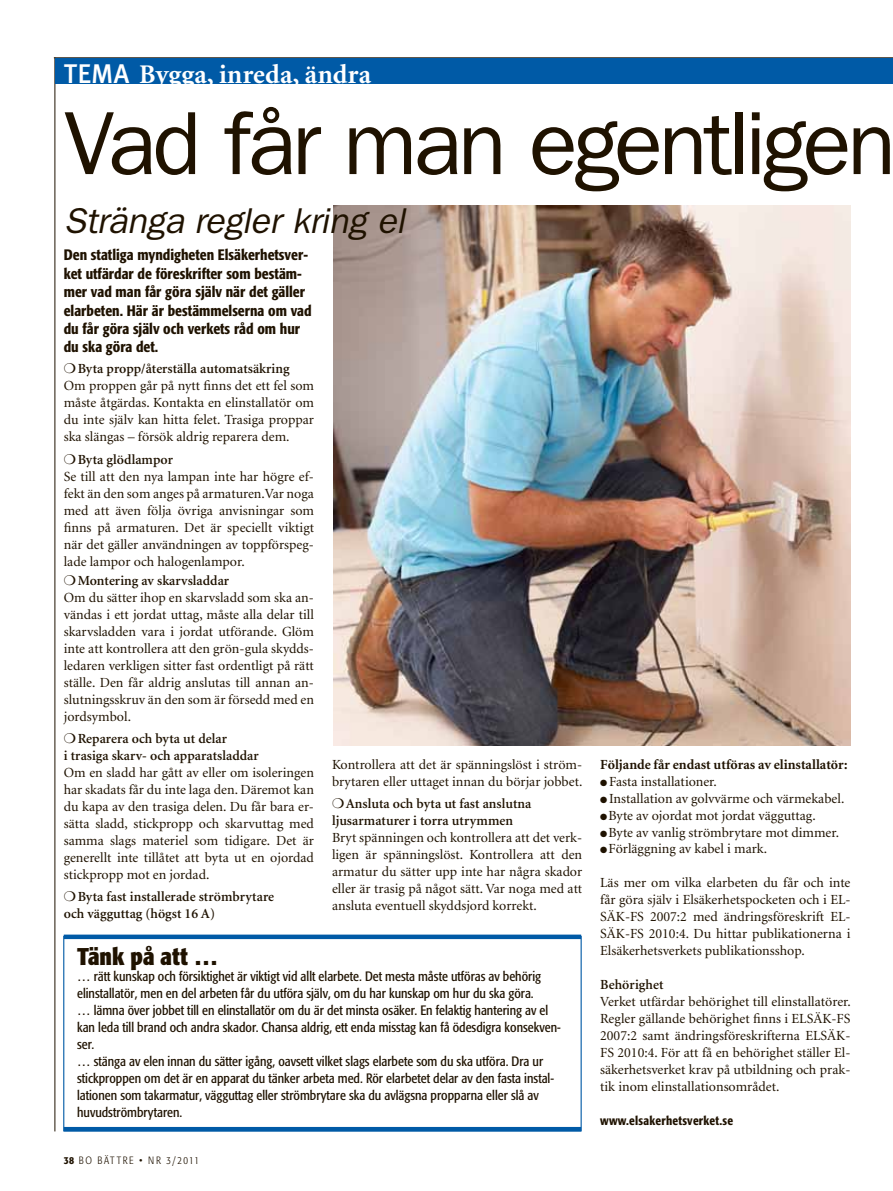
<style>
.page{position:relative;width:893px;height:1191px;background:#fff}
.page>*{position:absolute;margin:0;border:0;box-sizing:border-box;transform-origin:0 0}
.t1{font:90px "Franklin Gothic";letter-spacing:-.045em;color:#1f1200}
.t2{font:italic 36px "Franklin Gothic";letter-spacing:-.005em;color:#1f1200}
.t3{font:27px "Minion Bold Os F";letter-spacing:.005em;color:#fff}
.t4{font:700 condensed 24px "Formata";color:#1f1200}
.t5{font:500 condensed 15px/18.5px "Formata";color:#1f1200}
.t6{font:13.95px/17px "Minion";color:#1f1200}
.t7{font:600 13.95px/17px "Minion";color:#1f1200}
.t8{font:700 13.95px "Minion";color:#1f1200}
.t9{font:condensed 13.5px/17px "Formata";color:#1f1200}
.t10{font:500 condensed 12.45px "Formata";letter-spacing:.02em;color:#1f1200}
.t11{font:300 condensed 10.5px "Formata";letter-spacing:.16em;color:#1f1200}
.s1{font-family:"Meta Plus";font-weight:500}
.s2{font-weight:600}
.s3{font-weight:500}
</style>
<div class="page">
<hr style="left:54px;top:57px;width:839px;height:1px;background:#1f1200">
<hr style="left:55px;top:57px;width:1px;height:1074px;background:#1f1200">
<div style="left:55px;top:58px;width:838px;height:26px;background:#005aa6"></div>
<div style="left:64px;top:934px;width:517px;height:5px;background:#005aa6"></div>
<hr style="left:64px;top:1127px;width:517px;height:4px;background:#005aa6">
<img style="left:333px;top:206px;width:517px;height:539px">
<h3 class="t3" style="left:64px;top:61px;width:309px"><span class="s1">TEMA</span> Bygga, inreda, ändra</h3>
<h1 class="t1" style="left:64px;top:92px;width:834px">Vad får man egentligen</h1>
<h2 class="t2" style="left:64px;top:200px;width:343px">Stränga regler kring el</h2>
<p class="t5" style="left:64px;top:246px;width:249px">Den statliga myndigheten Elsäkerhetsver&shy;ket utfärdar de föreskrifter som bestäm&shy;mer vad man får göra själv när det gäller elarbeten. Här är bestämmelserna om vad du får göra själv och verkets råd om hur du ska göra det.</p>
<p class="t6" style="left:64px;top:361px;width:252px">❍<span class="s2">Byta propp/återställa automatsäkring </span>Om proppen går på nytt finns det ett fel som måste åtgärdas. Kontakta en elinstallatör om du inte själv kan hitta felet. Trasiga proppar ska slängas – försök aldrig reparera dem.</p>
<p class="t6" style="left:64px;top:451px;width:252px">❍<span class="s2">Byta glödlampor<br></span>Se till att den nya lampan inte har högre ef&shy;fekt än den som anges på armaturen.Var noga med att även följa övriga anvisningar som finns på armaturen. Det är speciellt viktigt när det gäller användningen av toppförspeg&shy;lade lampor och halogenlampor.</p>
<p class="t6" style="left:64px;top:572px;width:252px">❍<span class="s2">Montering av skarvsladdar<br></span>Om du sätter ihop en skarvsladd som ska an&shy;vändas i ett jordat uttag, måste alla delar till skarvsladden vara i jordat utförande. Glöm inte att kontrollera att den grön-gula skydds&shy;ledaren verkligen sitter fast ordentligt på rätt ställe. Den får aldrig anslutas till annan an&shy;slutningsskruv än den som är försedd med en jordsymbol.</p>
<p class="t7" style="left:64px;top:730px;width:197px">❍Reparera och byta ut delar<br>i trasiga skarv- och apparatsladdar</p>
<p class="t6" style="left:64px;top:764px;width:252px;text-align:justify">Om en sladd har gått av eller om isoleringen har skadats får du inte laga den. Däremot kan du kapa av den trasiga delen. Du får bara er&shy;sätta sladd, stickpropp och skarvuttag med samma slags materiel som tidigare. Det är generellt inte tillåtet att byta ut en ojordad stickpropp mot en jordad.</p>
<p class="t7" style="left:64px;top:889px;width:212px">❍Byta fast installerade strömbrytare och vägguttag (högst 16 A)</p>
<p class="t6" style="left:332px;top:756px;width:252px">Kontrollera att det är spänningslöst i ström&shy;brytaren eller uttaget innan du börjar jobbet.</p>
<p class="t7" style="left:332px;top:795px;width:201px">❍Ansluta och byta ut fast anslutna ljusarmaturer i torra utrymmen</p>
<p class="t6" style="left:332px;top:829px;width:252px;text-align:justify">Bryt spänningen och kontrollera att det verk&shy;ligen är spänningslöst. Kontrollera att den armatur du sätter upp inte har några skador eller är trasig på något sätt. Var noga med att ansluta eventuell skyddsjord korrekt.</p>
<h3 class="t4" style="left:77px;top:941px;width:143px">Tänk på att …</h3>
<p class="t9" style="left:77px;top:968px;width:485px">… rätt kunskap och försiktighet är viktigt vid allt elarbete. Det mesta måste utföras av behörig elinstallatör, men en del arbeten får du utföra själv, om du har kunskap om hur du ska göra.<br>… lämna över jobbet till en elinstallatör om du är det minsta osäker. En felaktig hantering av el kan leda till brand och andra skador. Chansa aldrig, ett enda misstag kan få ödesdigra konsekven&shy;ser.<br>… stänga av elen innan du sätter igång, oavsett vilket slags elarbete som du ska utföra. Dra ur stickproppen om det är en apparat du tänker arbeta med. Rör elarbetet delar av den fasta instal&shy;lationen som takarmatur, vägguttag eller strömbrytare ska du avlägsna propparna eller slå av huvudströmbrytaren.</p>
<p class="t11" style="left:64px;top:1154px;width:137px"><span class="s3">38</span> BO BÄTTRE • NR 3/2011</p>
<p class="t8" style="left:600px;top:757px;width:249px">Följande får endast utföras av elinstallatör:</p>
<p class="t6" style="left:600px;top:773px;width:118px">● Fasta installationer.</p>
<p class="t6" style="left:600px;top:790px;width:246px">● Installation av golvvärme och värmekabel.</p>
<p class="t6" style="left:600px;top:807px;width:217px">●Byte av ojordat mot jordat vägguttag.</p>
<p class="t6" style="left:600px;top:824px;width:240px">●Byte av vanlig strömbrytare mot dimmer.</p>
<p class="t6" style="left:600px;top:841px;width:168px">●Förläggning av kabel i mark.</p>
<p class="t6" style="left:600px;top:875px;width:252px;text-align:justify">Läs mer om vilka elarbeten du får och inte får göra själv i Elsäkerhetspocketen och i EL-SÄK-FS 2007:2 med ändringsföreskrift EL-SÄK-FS 2010:4. Du hittar publikationerna i Elsäkerhetsverkets publikationsshop.</p>
<p class="t7" style="left:600px;top:976px;width:65px">Behörighet</p>
<p class="t6" style="left:600px;top:993px;width:252px;text-align:justify">Verket utfärdar behörighet till elinstallatörer.<br>Regler gällande behörighet finns i ELSÄK-FS 2007:2 samt ändringsföreskrifterna ELSÄK-FS 2010:4. För att få en behörighet ställer El&shy;säkerhetsverket krav på utbildning och prak&shy;tik inom elinstallationsområdet.</p>
<p class="t10" style="left:600px;top:1112px;width:134px">www.elsakerhetsverket.se</p>
</div>
